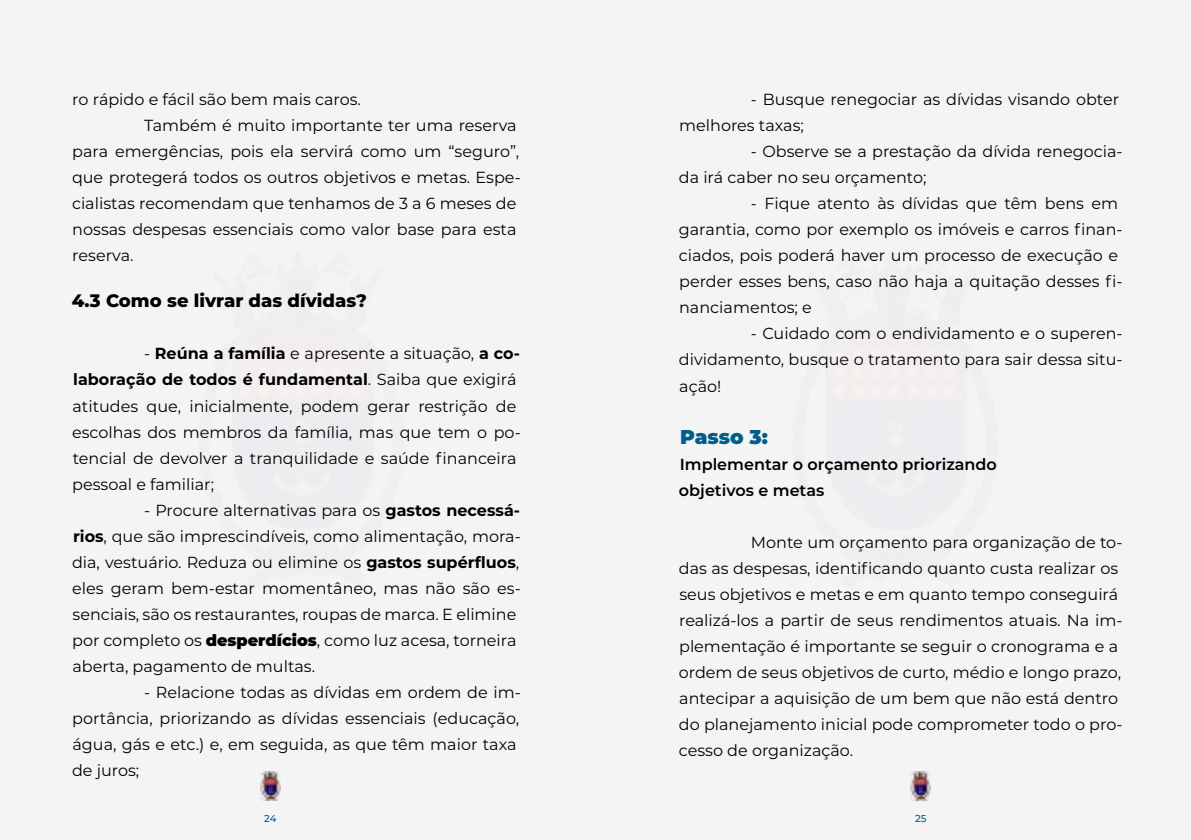
<style>
.page{position:relative;width:1191px;height:840px;background:#fff}
.page>*{position:absolute;margin:0;border:0;box-sizing:border-box;transform-origin:0 0}
.t1{font:900 20px "Montserrat";color:#005e89}
.t2{font:800 18px "Montserrat";color:#000}
.t3{font:16px/26px "Montserrat";color:#000}
.t4{font:600 16px/26px "Montserrat";color:#000}
.t5{font:500 10px "Montserrat";color:#005e89}
.s1{font-weight:700}
.s2{font-weight:900}
</style>
<div class="page">
<div style="left:0;top:0;width:1191px;height:839px;background:#f4f4f4"></div>
<img style="left:911px;top:771px;width:19px;height:28px">
<img style="left:260px;top:771px;width:20px;height:28px">
<p class="t3" style="left:72px;top:86px;width:290px">ro rápido e fácil são bem mais caros.</p>
<p class="t3" style="left:144px;top:112px;width:374px">Também é muito importante ter uma reserva</p>
<p class="t3" style="left:72px;top:138px;width:448px">para emergências, pois ela servirá como um “seguro”,</p>
<p class="t3" style="left:72px;top:164px;width:450px">que protegerá todos os outros objetivos e metas. Espe-</p>
<p class="t3" style="left:72px;top:190px;width:446px">cialistas recomendam que tenhamos de 3 a 6 meses de</p>
<p class="t3" style="left:72px;top:216px;width:446px">nossas despesas essenciais como valor base para esta</p>
<p class="t3" style="left:72px;top:242px;width:63px">reserva.</p>
<p class="t2" style="left:72px;top:287px;width:297px">4.3 Como se livrar das dívidas?</p>
<p class="t3" style="left:72px;top:340px;width:450px;text-indent:72px">- <span class="s1">Reúna a família</span> e apresente a situação, <span class="s1">a co&shy;laboração de todos é fundamental</span>. Saiba que exigirá atitudes que, inicialmente, podem gerar restrição de escolhas dos membros da família, mas que tem o po&shy;tencial de devolver a tranquilidade e saúde financeira pessoal e familiar;</p>
<p class="t3" style="left:72px;top:496px;width:450px;text-indent:72px">- Procure alternativas para os <span class="s1">gastos necessá&shy;rios</span>, que são imprescindíveis, como alimentação, mora&shy;dia, vestuário. Reduza ou elimine os <span class="s1">gastos supérfluos</span>, eles geram bem-estar momentâneo, mas não são es&shy;senciais, são os restaurantes, roupas de marca. E elimine por completo os <span class="s2">desperdícios</span>, como luz acesa, torneira aberta, pagamento de multas.</p>
<p class="t3" style="left:72px;top:678px;width:450px;text-indent:72px">- Relacione todas as dívidas em ordem de im&shy;portância, priorizando as dívidas essenciais (educação, água, gás e etc.) e, em seguida, as que têm maior taxa de juros;</p>
<p class="t3" style="left:679px;top:86px;width:441px;text-indent:72px">- Busque renegociar as dívidas visando obter melhores taxas;</p>
<p class="t3" style="left:679px;top:138px;width:445px;text-indent:72px">- Observe se a prestação da dívida renegocia&shy;da irá caber no seu orçamento;</p>
<p class="t3" style="left:679px;top:190px;width:445px;text-indent:72px">- Fique atento às dívidas que têm bens em garantia, como por exemplo os imóveis e carros finan&shy;ciados, pois poderá haver um processo de execução e perder esses bens, caso não haja a quitação desses fi&shy;nanciamentos; e</p>
<p class="t3" style="left:679px;top:320px;width:445px;text-align:justify;text-indent:72px">- Cuidado com o endividamento e o superen&shy;dividamento, busque o tratamento para sair dessa situ&shy;ação!</p>
<p class="t1" style="left:680px;top:421px;width:89px">Passo 3:</p>
<p class="t4" style="left:679px;top:450px;width:319px">Implementar o orçamento priorizando objetivos e metas</p>
<p class="t3" style="left:679px;top:528px;width:445px;text-indent:72px">Monte um orçamento para organização de to&shy;das as despesas, identificando quanto custa realizar os seus objetivos e metas e em quanto tempo conseguirá realizá-los a partir de seus rendimentos atuais. Na im&shy;plementação é importante se seguir o cronograma e a ordem de seus objetivos de curto, médio e longo prazo, antecipar a aquisição de um bem que não está dentro do planejamento inicial pode comprometer todo o pro&shy;cesso de organização.</p>
<p class="t5" style="left:264px;top:810px;width:14px">24</p>
<p class="t5" style="left:915px;top:810px;width:13px">25</p>
</div>
